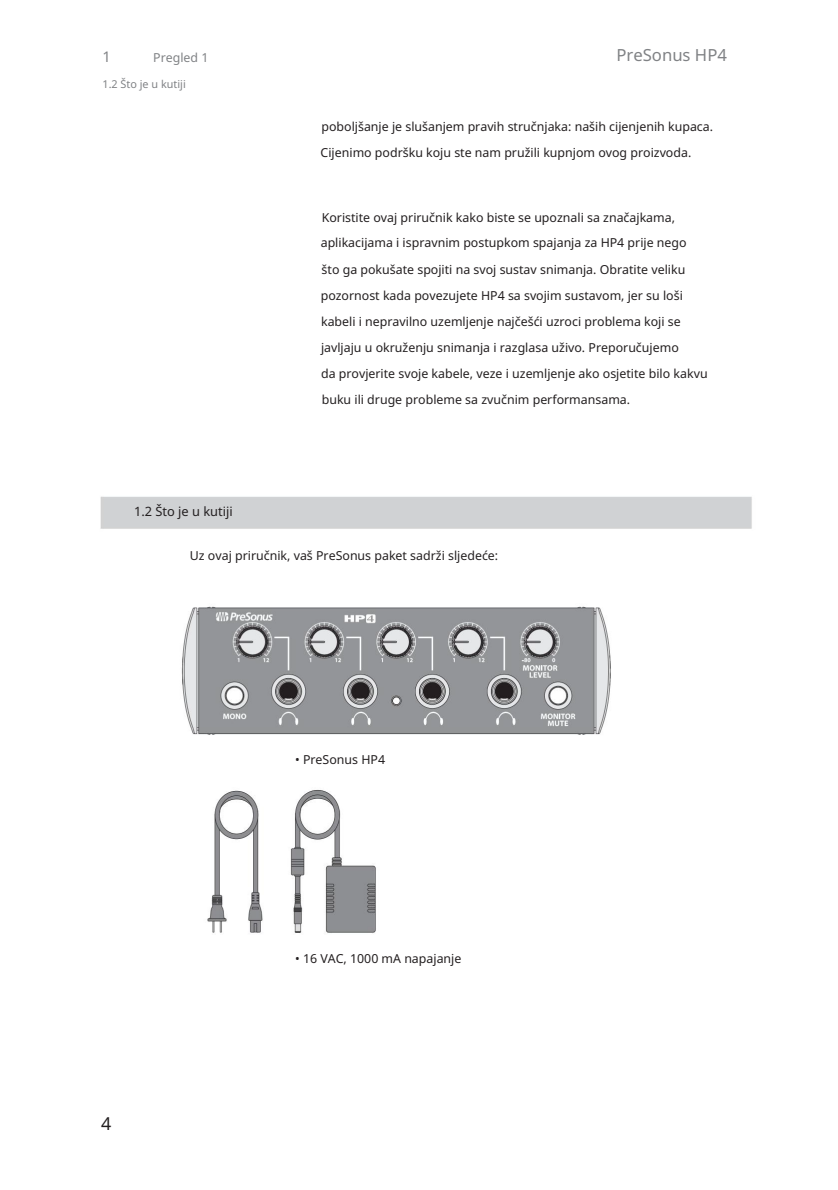
<style>
.page{position:relative;width:838px;height:1190px;background:#fff}
.page>*{position:absolute;margin:0;border:0;box-sizing:border-box;transform-origin:0 0}
.t1{font:17.8px "Noto Sans";color:#231f20}
.t2{font:16.6px "Noto Sans";color:#808285}
.t3{font:14.6px "Noto Sans";color:#808285}
.t4{font:12.8px "Noto Sans";color:#231f20}
.t5{font:12.4px/26px "Noto Sans";color:#231f20}
.t6{font:12.4px "Noto Sans";color:#808285}
.t7{font:10.8px "Noto Sans";color:#808285}
</style>
<div class="page">
<img style="left:100px;top:496px;width:652px;height:437px">
<p class="t3" style="left:103px;top:46px;width:10px">1</p>
<p class="t6" style="left:153px;top:49px;width:57px">Pregled 1</p>
<p class="t7" style="left:103px;top:77px;width:85px">1.2 Što je u kutiji</p>
<p class="t4" style="left:134px;top:502px;width:100px">1.2 Što je u kutiji</p>
<h2 class="t2" style="left:616px;top:43px;width:112px">PreSonus HP4</h2>
<p class="t5" style="left:321px;top:114px;width:394px">poboljšanje je slušanjem pravih stručnjaka: naših cijenjenih kupaca.<br>Cijenimo podršku koju ste nam pružili kupnjom ovog proizvoda.</p>
<p class="t5" style="left:321px;top:205px;width:388px">Koristite ovaj priručnik kako biste se upoznali sa značajkama, aplikacijama i ispravnim postupkom spajanja za HP4 prije nego što ga pokušate spojiti na svoj sustav snimanja. Obratite veliku pozornost kada povezujete HP4 sa svojim sustavom, jer su loši kabeli i nepravilno uzemljenje najčešći uzroci problema koji se javljaju u okruženju snimanja i razglasa uživo. Preporučujemo<br>da provjerite svoje kabele, veze i uzemljenje ako osjetite bilo kakvu buku ili druge probleme sa zvučnim performansama.</p>
<p class="t5" style="left:190px;top:543px;width:310px">Uz ovaj priručnik, vaš PreSonus paket sadrži sljedeće:</p>
<p class="t5" style="left:295px;top:747px;width:91px">• PreSonus HP4</p>
<h1 class="t1" style="left:101px;top:1111px;width:12px">4</h1>
<p class="t5" style="left:295px;top:945px;width:168px">• 16 VAC, 1000 mA napajanje</p>
</div>
